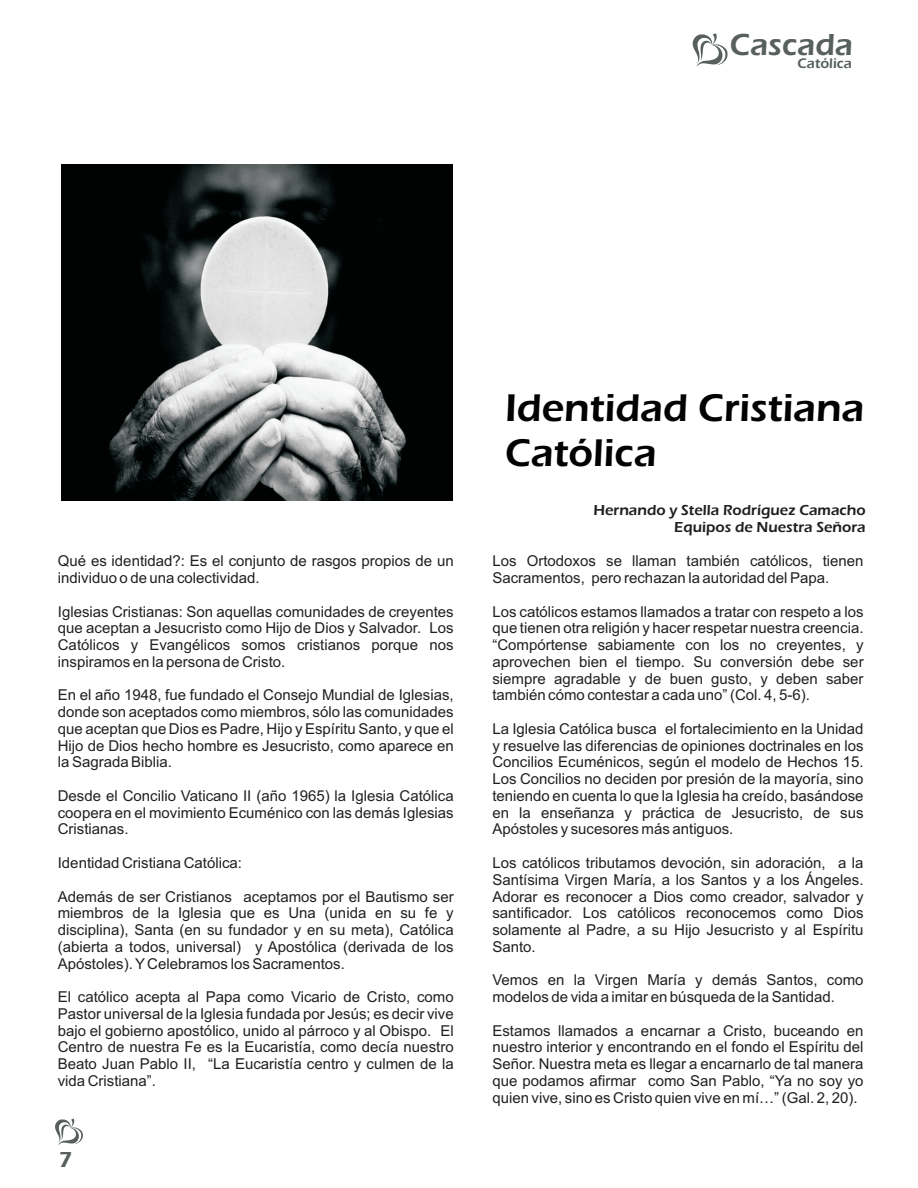
<style>
.page{position:relative;width:918px;height:1188px;background:#fff}
.page>*{position:absolute;margin:0;border:0;box-sizing:border-box;transform-origin:0 0}
.t1{font:600 40.05px/45.5px "Eras ITC";color:#010202}
.t2{font:600 31.5px "Eras ITC";color:#57605f}
.t3{font:600 22.5px "Eras ITC";color:#57605f}
.t4{font:15px/16.8px "Arial";color:#231f20;text-align:justify}
.t5{font:600 15px/17.1px "Eras ITC";color:#231f20;text-align:right}
.t6{font:600 14.4px "Eras ITC";color:#57605f}
</style>
<div class="page">
<svg style="left:693px;top:33px;width:34px;height:33px"></svg>
<svg style="left:55px;top:1119px;width:28px;height:26px"></svg>
<img style="left:61px;top:164px;width:391px;height:336px">
<h2 class="t2" style="left:730px;top:34px;width:125px">Cascada</h2>
<p class="t6" style="left:798px;top:58px;width:56px">Católica</p>
<p class="t4" style="left:58px;top:554px;width:397px">Qué es identidad?: Es el conjunto de rasgos propios de un individuo o de una colectividad.</p>
<p class="t4" style="left:58px;top:604px;width:397px">Iglesias Cristianas: Son aquellas comunidades de creyentes que aceptan a Jesucristo como Hijo de Dios y Salvador. Los Católicos y Evangélicos somos cristianos porque nos inspiramos en la persona de Cristo.</p>
<p class="t4" style="left:58px;top:688px;width:397px">En el año 1948, fue fundado el Consejo Mundial de Iglesias, donde son aceptados como miembros, sólo las comunidades que aceptan que Dios es Padre, Hijo y Espíritu Santo, y que el Hijo de Dios hecho hombre es Jesucristo, como aparece en la Sagrada Biblia.</p>
<p class="t4" style="left:58px;top:789px;width:397px">Desde el Concilio Vaticano II (año 1965) la Iglesia Católica coopera en el movimiento Ecuménico con las demás Iglesias Cristianas.</p>
<p class="t4" style="left:58px;top:856px;width:186px">Identidad Cristiana Católica:</p>
<p class="t4" style="left:58px;top:889px;width:397px">Además de ser Cristianos aceptamos por el Bautismo ser miembros de la Iglesia que es Una (unida en su fe y disciplina), Santa (en su fundador y en su meta), Católica (abierta a todos, universal) y Apostólica (derivada de los Apóstoles). Y Celebramos los Sacramentos.</p>
<p class="t4" style="left:58px;top:990px;width:397px">El católico acepta al Papa como Vicario de Cristo, como Pastor universal de la Iglesia fundada por Jesús; es decir vive bajo el gobierno apostólico, unido al párroco y al Obispo. El Centro de nuestra Fe es la Eucaristía, como decía nuestro Beato Juan Pablo II, “La Eucaristía centro y culmen de la vida Cristiana”.</p>
<h3 class="t3" style="left:59px;top:1151px;width:15px">7</h3>
<h1 class="t1" style="left:505px;top:389px;width:361px">Identidad Cristiana<br>Católica</h1>
<p class="t5" style="left:593px;top:503px;width:274px">Hernando y Stella Rodríguez Camacho<br>Equipos de Nuestra Señora</p>
<p class="t4" style="left:492px;top:554px;width:373px">Los Ortodoxos se llaman también católicos, tienen<br>Sacramentos, pero rechazan la autoridad del Papa.</p>
<p class="t4" style="left:492px;top:604px;width:373px">Los católicos estamos llamados a tratar con respeto a los que tienen otra religión y hacer respetar nuestra creencia. “Compórtense sabiamente con los no creyentes, y aprovechen bien el tiempo. Su conversión debe ser siempre agradable y de buen gusto, y deben saber también cómo contestar a cada uno” (Col. 4, 5-6).</p>
<p class="t4" style="left:492px;top:722px;width:373px">La Iglesia Católica busca el fortalecimiento en la Unidad y resuelve las diferencias de opiniones doctrinales en los Concilios Ecuménicos, según el modelo de Hechos 15.<br>Los Concilios no deciden por presión de la mayoría, sino teniendo en cuenta lo que la Iglesia ha creído, basándose en la enseñanza y práctica de Jesucristo, de sus Apóstoles y sucesores más antiguos.</p>
<p class="t4" style="left:492px;top:856px;width:373px">Los católicos tributamos devoción, sin adoración, a la Santísima Virgen María, a los Santos y a los Ángeles.<br>Adorar es reconocer a Dios como creador, salvador y santificador. Los católicos reconocemos como Dios solamente al Padre, a su Hijo Jesucristo y al Espíritu Santo.</p>
<p class="t4" style="left:492px;top:973px;width:373px">Vemos en la Virgen María y demás Santos, como modelos de vida a imitar en búsqueda de la Santidad.</p>
<p class="t4" style="left:492px;top:1023px;width:373px">Estamos llamados a encarnar a Cristo, buceando en nuestro interior y encontrando en el fondo el Espíritu del Señor. Nuestra meta es llegar a encarnarlo de tal manera que podamos afirmar como San Pablo, “Ya no soy yo quien vive, sino es Cristo quien vive en mí…” (Gal. 2, 20).</p>
</div>
